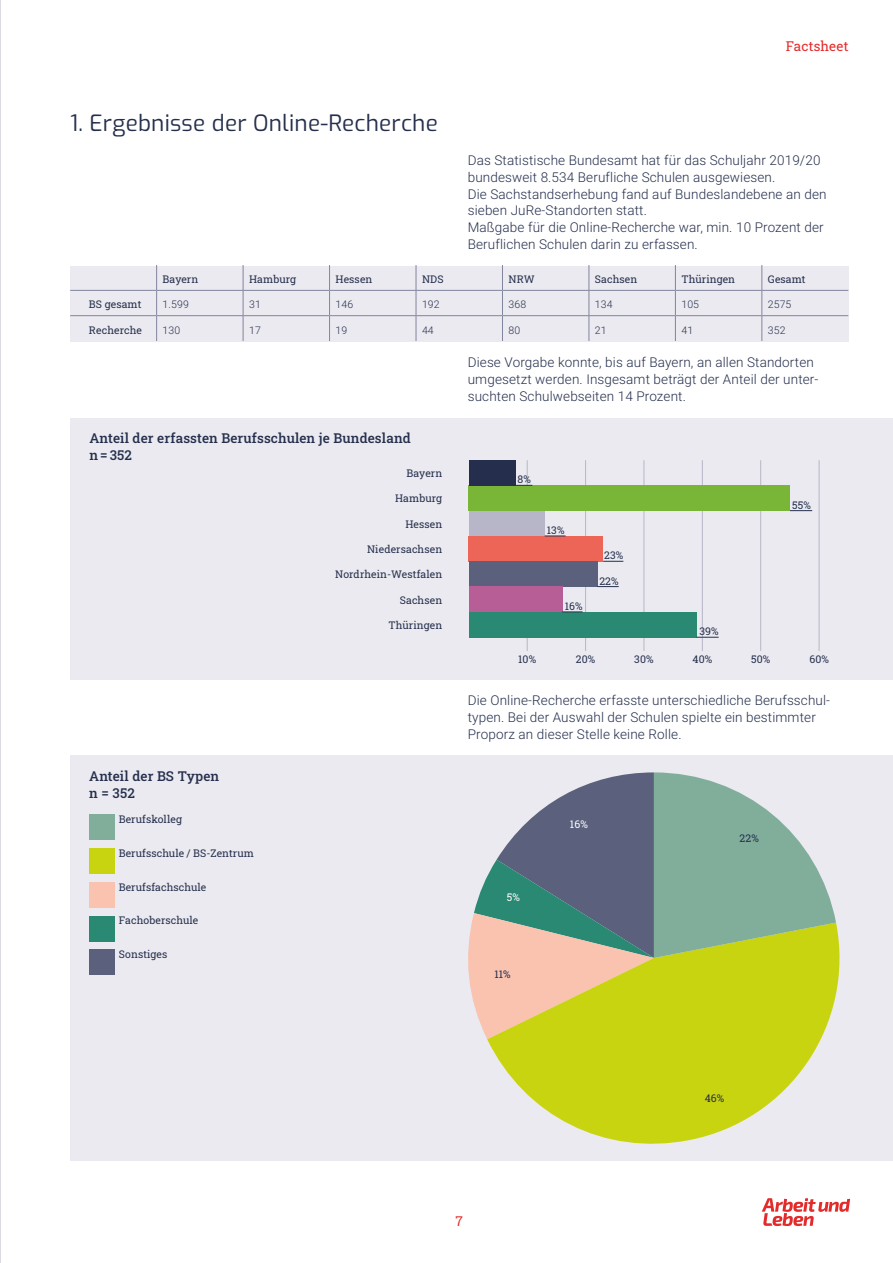
<style>
.page{position:relative;width:893px;height:1263px;background:#fff}
.page>*{position:absolute;margin:0;border:0;box-sizing:border-box;transform-origin:0 0}
.Head_klein_ExoReg_15{font:100 22.5px "Exo";letter-spacing:.01em;color:#252f4d}
.Copytexte_RoboReg_9p{font:300 13.5px/16.8px "Roboto";letter-spacing:.01em;color:#252f4d}
.Zwischenhead_RoboSla{font:500 13.5px/16.8px "Roboto Slab";letter-spacing:.01em;color:#252f4d}
.Kapitelthema_RoboSla{font:13.5px "Roboto Slab";letter-spacing:.01em;color:#e42b2b}
.Marginal_RoboSlabReg{font:10.5px "Roboto Slab";letter-spacing:.01em;color:#252f4d}
.Copytexte_RoboReg_9p-2{font:300 10.5px "Roboto";letter-spacing:.01em;color:#252f4d}
.Marginal_RoboSlabReg-2{font:10.5px "Roboto Slab";color:#fff}
</style>
<div class="page">
<svg style="left:762px;top:1198px;width:88px;height:28px"></svg>
<div style="left:70px;top:755px;width:823px;height:405px;background:#ebeaf0"></div>
<div style="left:89px;top:950px;width:26px;height:25px;background:#5b617d"></div>
<div style="left:89px;top:916px;width:26px;height:25px;background:#2a8973"></div>
<div style="left:89px;top:882px;width:26px;height:25px;background:#fac3af"></div>
<div style="left:89px;top:848px;width:26px;height:26px;background:#c9d410"></div>
<div style="left:89px;top:815px;width:26px;height:25px;background:#81ae9b"></div>
<svg style="left:487px;top:922px;width:353px;height:222px;fill:#c9d410"></svg>
<svg style="left:468px;top:772px;width:368px;height:267px"></svg>
<div style="left:70px;top:418px;width:823px;height:262px;background:#ebeaf0"></div>
<hr style="left:527px;top:460px;width:1px;height:191px;background:#b6b6c8">
<hr style="left:585px;top:460px;width:1px;height:191px;background:#b6b6c8">
<hr style="left:644px;top:460px;width:1px;height:191px;background:#b6b6c8">
<hr style="left:702px;top:460px;width:1px;height:191px;background:#b6b6c8">
<hr style="left:760px;top:460px;width:1px;height:191px;background:#b6b6c8">
<hr style="left:819px;top:460px;width:1px;height:191px;background:#b6b6c8">
<div style="left:469px;top:511px;width:76px;height:25px;background:#b6b6c8"></div>
<div style="left:469px;top:536px;width:134px;height:25px;background:#ec6557"></div>
<div style="left:469px;top:561px;width:128px;height:26px;background:#5b617d"></div>
<div style="left:469px;top:587px;width:93px;height:25px;background:#b85e96"></div>
<div style="left:469px;top:612px;width:227px;height:25px;background:#2a8973"></div>
<div style="left:469px;top:485px;width:321px;height:26px;background:#79b638"></div>
<div style="left:469px;top:460px;width:46px;height:25px;background:#252f4d"></div>
<svg style="left:696px;top:637px;width:23px;height:1px"></svg>
<svg style="left:597px;top:586px;width:22px;height:1px"></svg>
<svg style="left:603px;top:561px;width:20px;height:1px"></svg>
<svg style="left:790px;top:510px;width:22px;height:1px"></svg>
<svg style="left:545px;top:536px;width:21px;height:1px"></svg>
<svg style="left:515px;top:485px;width:17px;height:1px"></svg>
<svg style="left:562px;top:612px;width:21px;height:1px"></svg>
<div style="left:70px;top:266px;width:778px;height:76px;background:#ebeaf0"></div>
<hr style="left:70px;top:290px;width:87px;height:1px;background:#81859e">
<hr style="left:157px;top:290px;width:86px;height:1px;background:#81859e">
<hr style="left:243px;top:290px;width:87px;height:1px;background:#81859e">
<hr style="left:330px;top:290px;width:86px;height:1px;background:#81859e">
<hr style="left:416px;top:290px;width:86px;height:1px;background:#81859e">
<hr style="left:502px;top:290px;width:87px;height:1px;background:#81859e">
<hr style="left:589px;top:290px;width:86px;height:1px;background:#81859e">
<hr style="left:675px;top:290px;width:87px;height:1px;background:#81859e">
<hr style="left:762px;top:290px;width:86px;height:1px;background:#81859e">
<hr style="left:70px;top:315px;width:87px;height:1px;background:#81859e">
<hr style="left:157px;top:315px;width:86px;height:1px;background:#81859e">
<svg style="left:156px;top:265px;width:1px;height:76px"></svg>
<hr style="left:243px;top:315px;width:87px;height:1px;background:#81859e">
<svg style="left:243px;top:265px;width:1px;height:76px"></svg>
<hr style="left:330px;top:315px;width:86px;height:1px;background:#81859e">
<svg style="left:329px;top:265px;width:1px;height:76px"></svg>
<hr style="left:416px;top:315px;width:86px;height:1px;background:#81859e">
<svg style="left:416px;top:265px;width:1px;height:76px"></svg>
<hr style="left:502px;top:315px;width:87px;height:1px;background:#81859e">
<svg style="left:502px;top:265px;width:1px;height:76px"></svg>
<hr style="left:589px;top:315px;width:86px;height:1px;background:#81859e">
<svg style="left:589px;top:265px;width:1px;height:76px"></svg>
<hr style="left:675px;top:315px;width:87px;height:1px;background:#81859e">
<svg style="left:675px;top:265px;width:1px;height:76px"></svg>
<hr style="left:762px;top:315px;width:86px;height:1px;background:#81859e">
<svg style="left:761px;top:265px;width:1px;height:76px"></svg>
<hr style="left:0;top:0;width:1px;height:1263px;background:#b6b6c8">
<p class="Head_klein_ExoReg_15" style="left:70px;top:107px;width:369px">1. Ergebnisse der Online-Recherche</p>
<p class="Kapitelthema_RoboSla" style="left:786px;top:37px;width:64px">Factsheet</p>
<p class="Copytexte_RoboReg_9p" style="left:468px;top:151px;width:354px">Das Statistische Bundesamt hat für das Schuljahr 2019/20 bundesweit 8.534 Berufliche Schulen ausgewiesen.</p>
<p class="Copytexte_RoboReg_9p" style="left:468px;top:185px;width:360px">Die Sachstandserhebung fand auf Bundeslandebene an den sieben JuRe-Standorten statt.</p>
<p class="Copytexte_RoboReg_9p" style="left:468px;top:219px;width:357px">Maßgabe für die Online-Recherche war, min. 10 Prozent der<br>Beruflichen Schulen darin zu erfassen.</p>
<p class="Marginal_RoboSlabReg" style="left:163px;top:272px;width:37px">Bayern</p>
<p class="Marginal_RoboSlabReg" style="left:249px;top:272px;width:49px">Hamburg</p>
<p class="Marginal_RoboSlabReg" style="left:336px;top:272px;width:38px">Hessen</p>
<p class="Marginal_RoboSlabReg" style="left:422px;top:272px;width:23px">NDS</p>
<p class="Marginal_RoboSlabReg" style="left:508px;top:272px;width:28px">NRW</p>
<p class="Marginal_RoboSlabReg" style="left:595px;top:272px;width:44px">Sachsen</p>
<p class="Marginal_RoboSlabReg" style="left:681px;top:272px;width:55px">Thüringen</p>
<p class="Marginal_RoboSlabReg" style="left:768px;top:272px;width:39px">Gesamt</p>
<p class="Marginal_RoboSlabReg" style="left:89px;top:297px;width:54px">BS gesamt</p>
<p class="Copytexte_RoboReg_9p-2" style="left:163px;top:297px;width:28px">1.599</p>
<p class="Copytexte_RoboReg_9p-2" style="left:249px;top:297px;width:13px">31</p>
<p class="Copytexte_RoboReg_9p-2" style="left:336px;top:297px;width:19px">146</p>
<p class="Copytexte_RoboReg_9p-2" style="left:422px;top:297px;width:19px">192</p>
<p class="Copytexte_RoboReg_9p-2" style="left:508px;top:297px;width:19px">368</p>
<p class="Copytexte_RoboReg_9p-2" style="left:595px;top:297px;width:19px">134</p>
<p class="Copytexte_RoboReg_9p-2" style="left:681px;top:297px;width:19px">105</p>
<p class="Copytexte_RoboReg_9p-2" style="left:768px;top:297px;width:25px">2575</p>
<p class="Marginal_RoboSlabReg" style="left:89px;top:323px;width:54px">Recherche</p>
<p class="Copytexte_RoboReg_9p-2" style="left:163px;top:322px;width:19px">130</p>
<p class="Copytexte_RoboReg_9p-2" style="left:249px;top:322px;width:13px">17</p>
<p class="Copytexte_RoboReg_9p-2" style="left:336px;top:322px;width:13px">19</p>
<p class="Copytexte_RoboReg_9p-2" style="left:422px;top:322px;width:13px">44</p>
<p class="Copytexte_RoboReg_9p-2" style="left:508px;top:322px;width:13px">80</p>
<p class="Copytexte_RoboReg_9p-2" style="left:595px;top:322px;width:13px">21</p>
<p class="Copytexte_RoboReg_9p-2" style="left:681px;top:322px;width:13px">41</p>
<p class="Copytexte_RoboReg_9p-2" style="left:768px;top:322px;width:19px">352</p>
<p class="Zwischenhead_RoboSla" style="left:90px;top:430px;width:323px">Anteil der erfassten Berufsschulen je Bundesland</p>
<p class="Zwischenhead_RoboSla" style="left:90px;top:446px;width:44px">n = 352</p>
<p class="Zwischenhead_RoboSla" style="left:89px;top:767px;width:131px">Anteil der BS Typen n = 352</p>
<p class="Marginal_RoboSlabReg" style="left:119px;top:812px;width:65px">Berufskolleg</p>
<p class="Marginal_RoboSlabReg" style="left:119px;top:846px;width:137px">Berufsschule / BS-Zentrum</p>
<p class="Marginal_RoboSlabReg" style="left:119px;top:879px;width:89px">Berufsfachschule</p>
<p class="Marginal_RoboSlabReg" style="left:119px;top:913px;width:81px">Fachoberschule</p>
<p class="Marginal_RoboSlabReg" style="left:119px;top:947px;width:50px">Sonstiges</p>
<p class="Marginal_RoboSlabReg" style="left:406px;top:466px;width:37px">Bayern</p>
<p class="Marginal_RoboSlabReg" style="left:395px;top:491px;width:49px">Hamburg</p>
<p class="Marginal_RoboSlabReg" style="left:405px;top:517px;width:38px">Hessen</p>
<p class="Marginal_RoboSlabReg" style="left:367px;top:542px;width:77px">Niedersachsen</p>
<p class="Marginal_RoboSlabReg" style="left:335px;top:567px;width:109px">Nordrhein-Westfalen</p>
<p class="Marginal_RoboSlabReg" style="left:400px;top:593px;width:44px">Sachsen</p>
<p class="Marginal_RoboSlabReg" style="left:388px;top:618px;width:55px">Thüringen</p>
<p class="Copytexte_RoboReg_9p" style="left:468px;top:354px;width:352px">Diese Vorgabe konnte, bis auf Bayern, an allen Standorten umgesetzt werden. Insgesamt beträgt der Anteil der unter&shy;suchten Schulwebseiten 14 Prozent.</p>
<p class="Marginal_RoboSlabReg" style="left:518px;top:472px;width:15px">8%</p>
<p class="Marginal_RoboSlabReg" style="left:547px;top:523px;width:19px">13%</p>
<p class="Marginal_RoboSlabReg" style="left:565px;top:599px;width:19px">16%</p>
<p class="Marginal_RoboSlabReg" style="left:604px;top:548px;width:21px">23%</p>
<p class="Marginal_RoboSlabReg" style="left:599px;top:574px;width:21px">22%</p>
<p class="Marginal_RoboSlabReg" style="left:699px;top:624px;width:21px">39%</p>
<p class="Marginal_RoboSlabReg" style="left:792px;top:498px;width:20px">55%</p>
<p class="Marginal_RoboSlabReg" style="left:518px;top:652px;width:20px">10%</p>
<p class="Marginal_RoboSlabReg" style="left:576px;top:652px;width:21px">20%</p>
<p class="Marginal_RoboSlabReg" style="left:634px;top:652px;width:21px">30%</p>
<p class="Marginal_RoboSlabReg" style="left:692px;top:652px;width:21px">40%</p>
<p class="Marginal_RoboSlabReg" style="left:751px;top:652px;width:21px">50%</p>
<p class="Marginal_RoboSlabReg" style="left:809px;top:652px;width:21px">60%</p>
<p class="Copytexte_RoboReg_9p" style="left:468px;top:691px;width:364px">Die Online-Recherche erfasste unterschiedliche Berufsschul&shy;typen. Bei der Auswahl der Schulen spielte ein bestimmter<br>Proporz an dieser Stelle keine Rolle.</p>
<p class="Marginal_RoboSlabReg-2" style="left:507px;top:890px;width:15px">5%</p>
<p class="Marginal_RoboSlabReg" style="left:494px;top:967px;width:18px">11%</p>
<p class="Marginal_RoboSlabReg-2" style="left:570px;top:817px;width:19px">16%</p>
<p class="Marginal_RoboSlabReg" style="left:740px;top:831px;width:21px">22%</p>
<p class="Kapitelthema_RoboSla" style="left:455px;top:1211px;width:9px">7</p>
<p class="Marginal_RoboSlabReg" style="left:705px;top:1091px;width:21px">46%</p>
</div>
